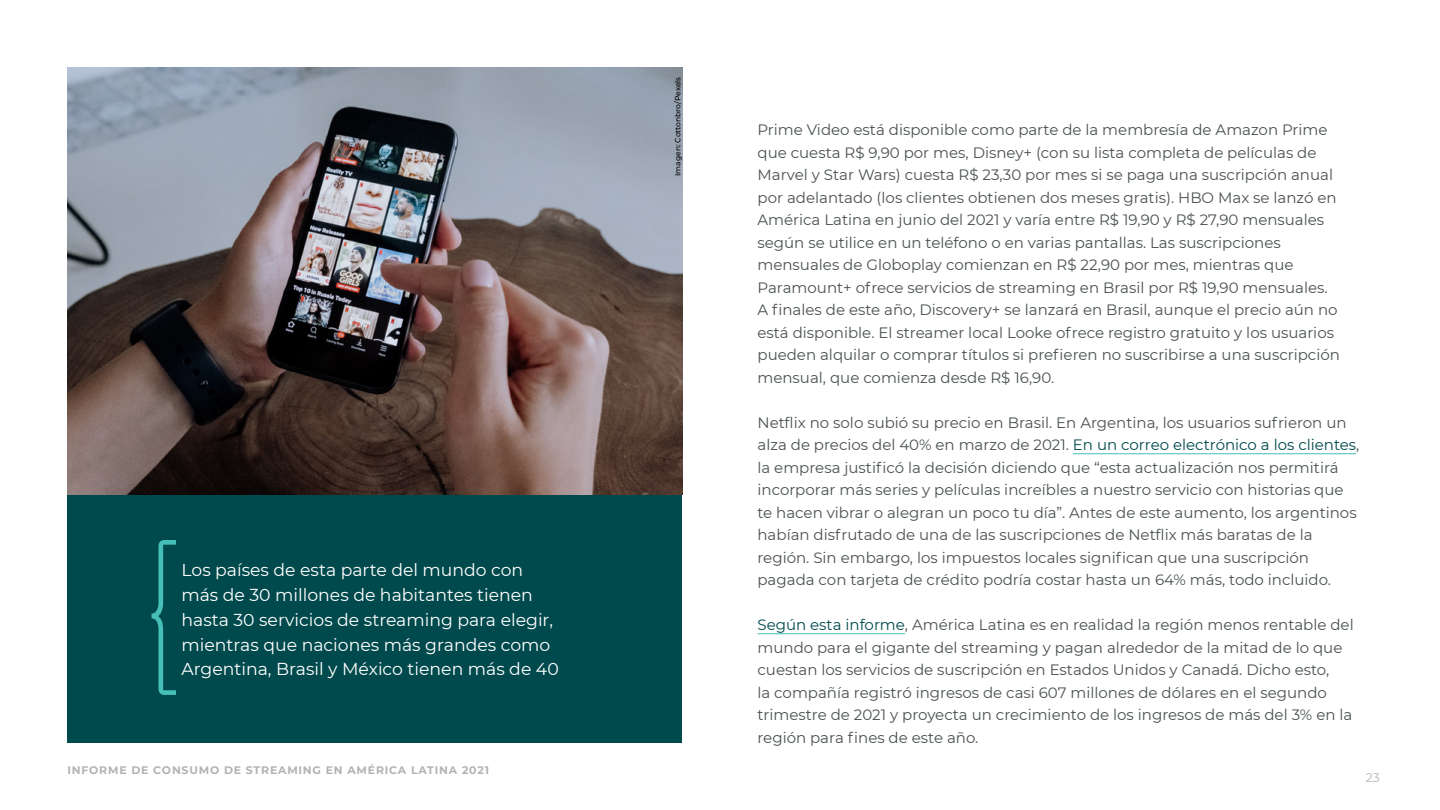
<style>
.page{position:relative;width:1440px;height:810px;background:#fff}
.page>*{position:absolute;margin:0;border:0;box-sizing:border-box;transform-origin:0 0}
.t1{font:17.25px/24.8px "Montserrat";color:#fff}
.t2{font:15px/22.5px "Montserrat";color:#4a524f}
.t3{font:12.45px "Montserrat";color:#b3b3b3}
.t4{font:700 10.95px "Montserrat";letter-spacing:.075em;color:#b3b3b3}
.t5{font:500 7.5px "Montserrat";color:#000}
.s1{color:#004a4d}
</style>
<div class="page">
<hr style="left:1073px;top:453px;width:283px;height:1px;background:#44bfb8">
<hr style="left:758px;top:633px;width:147px;height:1px;background:#44bfb8">
<div style="left:68px;top:416px;width:614px;height:326px;background:#004a4d"></div>
<svg style="left:151px;top:540px;width:25px;height:155px"></svg>
<img style="left:68px;top:68px;width:614px;height:427px">
<p class="t1" style="left:182px;top:557px;width:379px">Los países de esta parte del mundo con más de 30 millones de habitantes tienen hasta 30 servicios de streaming para elegir, mientras que naciones más grandes como Argentina, Brasil y México tienen más de 40</p>
<p class="t4" style="left:68px;top:762px;width:423px">INFORME DE CONSUMO DE STREAMI NG EN AMÉRICA LATI NA 2021</p>
<p class="t5" style="left:672px;top:176px;width:100px;rotate:-90deg">Imagen: Cottonbro/Pexels</p>
<p class="t2" style="left:758px;top:118px;width:584px">Prime Video está disponible como parte de la membresía de Amazon Prime que cuesta R$ 9,90 por mes, Disney+ (con su lista completa de películas de Marvel y Star Wars) cuesta R$ 23,30 por mes si se paga una suscripción anual por adelantado (los clientes obtienen dos meses gratis). HBO Max se lanzó en América Latina en junio del 2021 y varía entre R$ 19,90 y R$ 27,90 mensuales según se utilice en un teléfono o en varias pantallas. Las suscripciones mensuales de Globoplay comienzan en R$ 22,90 por mes, mientras que Paramount+ ofrece servicios de streaming en Brasil por R$ 19,90 mensuales.<br>A finales de este año, Discovery+ se lanzará en Brasil, aunque el precio aún no está disponible. El streamer local Looke ofrece registro gratuito y los usuarios pueden alquilar o comprar títulos si prefieren no suscribirse a una suscripción mensual, que comienza desde R$ 16,90.</p>
<p class="t2" style="left:758px;top:410px;width:603px">Netflix no solo subió su precio en Brasil. En Argentina, los usuarios sufrieron un alza de precios del 40% en marzo de 2021. <span class="s1">En un correo electrónico a los clientes</span>, la empresa justificó la decisión diciendo que “esta actualización nos permitirá incorporar más series y películas increíbles a nuestro servicio con historias que te hacen vibrar o alegran un poco tu día”. Antes de este aumento, los argentinos habían disfrutado de una de las suscripciones de Netflix más baratas de la región. Sin embargo, los impuestos locales significan que una suscripción pagada con tarjeta de crédito podría costar hasta un 64% más, todo incluido.</p>
<p class="t2" style="left:758px;top:613px;width:598px"><span class="s1">Según esta informe</span>, América Latina es en realidad la región menos rentable del mundo para el gigante del streaming y pagan alrededor de la mitad de lo que cuestan los servicios de suscripción en Estados Unidos y Canadá. Dicho esto,<br>la compañía registró ingresos de casi 607 millones de dólares en el segundo trimestre de 2021 y proyecta un crecimiento de los ingresos de más del 3% en la región para fines de este año.</p>
<p class="t3" style="left:1366px;top:769px;width:16px">23</p>
</div>
